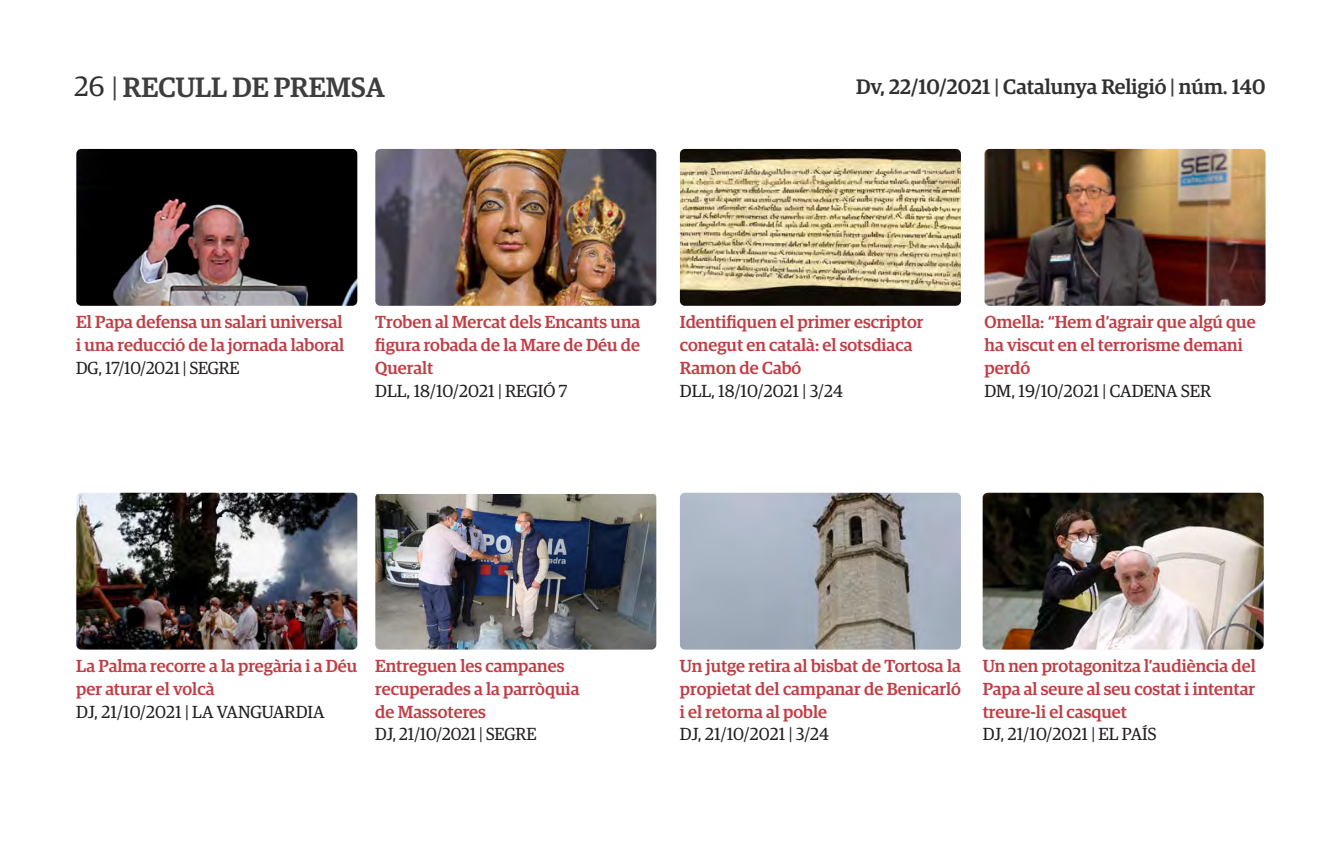
<style>
.page{position:relative;width:1340px;height:844px;background:#fff}
.page>*{position:absolute;margin:0;border:0;box-sizing:border-box;transform-origin:0 0}
.t1{font:500 28px "Guardian Egyp";color:#3e3e3f}
.t2{font:500 21px "Guardian Egyp";color:#312f30}
.Sin_espaciado{font:500 17.5px/22.8px "Guardian Egyp";color:#c03e45}
.Sin_espaciado-2{font:17.5px "Guardian Egyp";color:#231f20}
.s1{font-weight:400;color:#312f30}
.s2{font-weight:400}
.s3{color:#3e3e3f}
</style>
<div class="page">
<img style="left:680px;top:149px;width:281px;height:157px">
<img style="left:76px;top:149px;width:281px;height:157px">
<img style="left:375px;top:149px;width:281px;height:157px">
<img style="left:375px;top:494px;width:281px;height:155px">
<img style="left:984px;top:149px;width:281px;height:157px">
<img style="left:982px;top:492px;width:281px;height:157px">
<img style="left:76px;top:492px;width:281px;height:157px">
<img style="left:680px;top:492px;width:281px;height:157px">
<h1 class="t1" style="left:74px;top:67px;width:312px"><span class="s1">26</span> <span class="s2">|</span> RECULL DE PREMSA</h1>
<p class="t2" style="left:856px;top:71px;width:411px">Dv, 22/10/2021 <span class="s3">|</span> Catalunya Religió <span class="s3">|</span> núm. 140</p>
<p class="Sin_espaciado" style="left:76px;top:309px;width:268px">El Papa defensa un salari universal</p>
<p class="Sin_espaciado" style="left:76px;top:332px;width:269px">i una reducció de la jornada laboral</p>
<p class="Sin_espaciado-2" style="left:76px;top:355px;width:165px">DG, 17/10/2021 | SEGRE</p>
<p class="Sin_espaciado" style="left:375px;top:309px;width:266px;text-align:justify">Troben al Mercat dels Encants una figura robada de la Mare de Déu de Queralt</p>
<p class="Sin_espaciado-2" style="left:375px;top:378px;width:193px">DLL, 18/10/2021 | REGIÓ 7</p>
<p class="Sin_espaciado" style="left:680px;top:309px;width:245px">Identifiquen el primer escriptor conegut en català: el sotsdiaca<br>Ramon de Cabó</p>
<p class="Sin_espaciado-2" style="left:680px;top:378px;width:165px">DLL, 18/10/2021 | 3/24</p>
<p class="Sin_espaciado" style="left:984px;top:309px;width:273px">Omella: “Hem d’agrair que algú que ha viscut en el terrorisme demani perdó</p>
<p class="Sin_espaciado-2" style="left:984px;top:378px;width:228px">DM, 19/10/2021 | CADENA SER</p>
<p class="Sin_espaciado" style="left:76px;top:653px;width:282px">La Palma recorre a la pregària i a Déu per aturar el volcà</p>
<p class="Sin_espaciado-2" style="left:76px;top:699px;width:250px">DJ, 21/10/2021 | LA VANGUARDIA</p>
<p class="Sin_espaciado" style="left:375px;top:653px;width:206px">Entreguen les campanes recuperades a la parròquia</p>
<p class="Sin_espaciado" style="left:375px;top:698px;width:112px">de Massoteres</p>
<p class="Sin_espaciado-2" style="left:375px;top:722px;width:163px">DJ, 21/10/2021 | SEGRE</p>
<p class="Sin_espaciado" style="left:680px;top:653px;width:282px;text-align:justify">Un jutge retira al bisbat de Tortosa la propietat del campanar de Benicarló i el retorna al poble</p>
<p class="Sin_espaciado-2" style="left:680px;top:722px;width:151px">DJ, 21/10/2021 | 3/24</p>
<p class="Sin_espaciado" style="left:982px;top:653px;width:275px;text-align:justify">Un nen protagonitza l’audiència del Papa al seure al seu costat i intentar treure-li el casquet</p>
<p class="Sin_espaciado-2" style="left:982px;top:722px;width:175px">DJ, 21/10/2021 | EL PAÍS</p>
</div>
